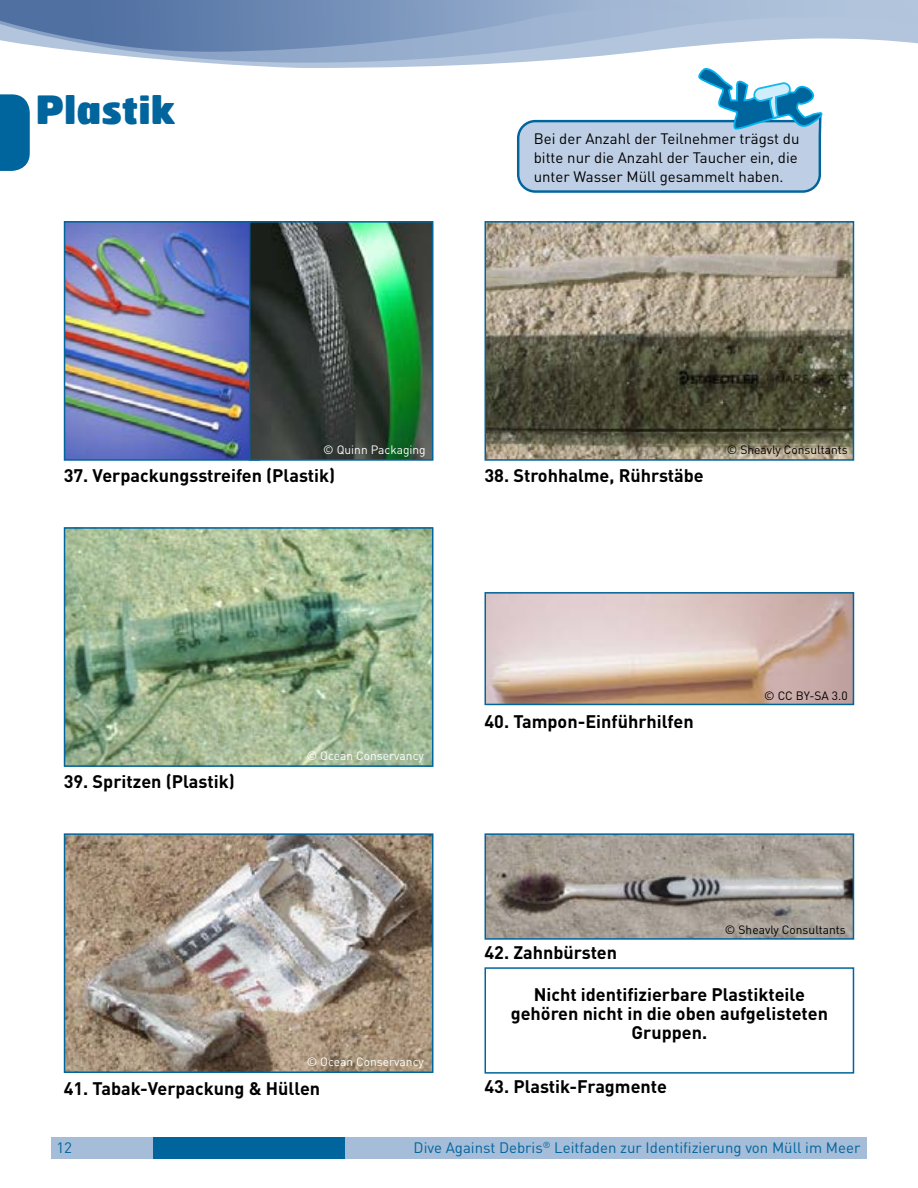
<style>
.page{position:relative;width:918px;height:1188px;background:#fff}
.page>*{position:absolute;margin:0;border:0;box-sizing:border-box;transform-origin:0 0}
.t1{font:900 39px "Hermes FB";color:#00649d}
.t2{font:700 18px/18.8px "DINOT";color:#000;text-align:center}
.t3{font:15px/18.8px "DINOT";color:#000;text-align:justify}
.t4{font:15px "DINOT";color:#00649d}
.t5{font:12px "DINOT";color:#fff}
.t6{font:12px "DINOT";color:#000}
</style>
<div class="page">
<div style="left:51px;top:1137px;width:816px;height:21px;background:#a5bdd8"></div>
<div style="left:153px;top:1137px;width:191px;height:21px;background:#00649d"></div>
<svg style="left:223px;top:64px;width:261px;height:4px"></svg>
<svg style="left:87px;top:0;width:831px;height:64px;fill:#b2c5dd"></svg>
<svg style="left:0;top:0;width:709px;height:52px;background:#829bc0"></svg>
<img style="left:488px;top:595px;width:363px;height:107px">
<div style="left:485px;top:592px;width:369px;height:113px;border:2px solid #00649d"></div>
<img style="left:67px;top:836px;width:363px;height:234px">
<div style="left:64px;top:833px;width:369px;height:240px;border:2px solid #00649d"></div>
<img style="left:67px;top:530px;width:363px;height:234px">
<div style="left:64px;top:527px;width:369px;height:240px;border:2px solid #00649d"></div>
<img style="left:488px;top:836px;width:363px;height:101px">
<div style="left:485px;top:833px;width:369px;height:107px;border:2px solid #00649d"></div>
<img style="left:67px;top:224px;width:182px;height:234px">
<div style="left:64px;top:221px;width:196px;height:240px;border:2px solid #00649d"></div>
<img style="left:252px;top:224px;width:178px;height:234px">
<div style="left:249px;top:221px;width:184px;height:240px;border:2px solid #00649d"></div>
<img style="left:488px;top:224px;width:363px;height:234px">
<div style="left:485px;top:221px;width:369px;height:240px;border:2px solid #00649d"></div>
<div style="left:485px;top:967px;width:369px;height:107px;border:2px solid #00649d"></div>
<svg style="left:0;top:94px;width:30px;height:77px;background:#116ea3"></svg>
<svg style="left:517px;top:68px;width:306px;height:125px"></svg>
<h1 class="t1" style="left:36px;top:83px;width:141px">Plastik</h1>
<p class="t3" style="left:534px;top:129px;width:267px">Bei der Anzahl der Teilnehmer trägst du bitte nur die Anzahl der Taucher ein, die unter Wasser Müll gesammelt haben.</p>
<p class="t5" style="left:323px;top:442px;width:104px">© Quinn Packaging</p>
<p class="t6" style="left:727px;top:442px;width:122px">© Sheavly Consultants</p>
<p class="t2" style="left:64px;top:466px;width:273px">37. Verpackungsstreifen (Plastik)</p>
<p class="t2" style="left:485px;top:466px;width:221px">38. Strohhalme, Rührstäbe</p>
<p class="t2" style="left:64px;top:772px;width:173px">39. Spritzen (Plastik)</p>
<p class="t5" style="left:307px;top:748px;width:119px">© Ocean Conservancy</p>
<p class="t2" style="left:485px;top:711px;width:211px">40. Tampon-Einführhilfen</p>
<p class="t6" style="left:764px;top:688px;width:85px">© CC BY-SA 3.0</p>
<p class="t2" style="left:485px;top:943px;width:134px">42. Zahnbürsten</p>
<p class="t6" style="left:725px;top:922px;width:122px">© Sheavly Consultants</p>
<p class="t5" style="left:307px;top:1054px;width:119px">© Ocean Conservancy</p>
<p class="t2" style="left:64px;top:1078px;width:258px">41. Tabak-Verpackung &amp; Hüllen</p>
<p class="t2" style="left:511px;top:985px;width:319px">Nicht identifizierbare Plastikteile gehören nicht in die oben aufgelisteten<br>Gruppen.</p>
<p class="t2" style="left:485px;top:1077px;width:184px">43. Plastik-Fragmente</p>
<p class="t4" style="left:56px;top:1139px;width:17px">12</p>
<p class="t4" style="left:414px;top:1138px;width:448px">Dive Against Debris<sup>®</sup> Leitfaden zur Identifizierung von Müll im Meer</p>
</div>
